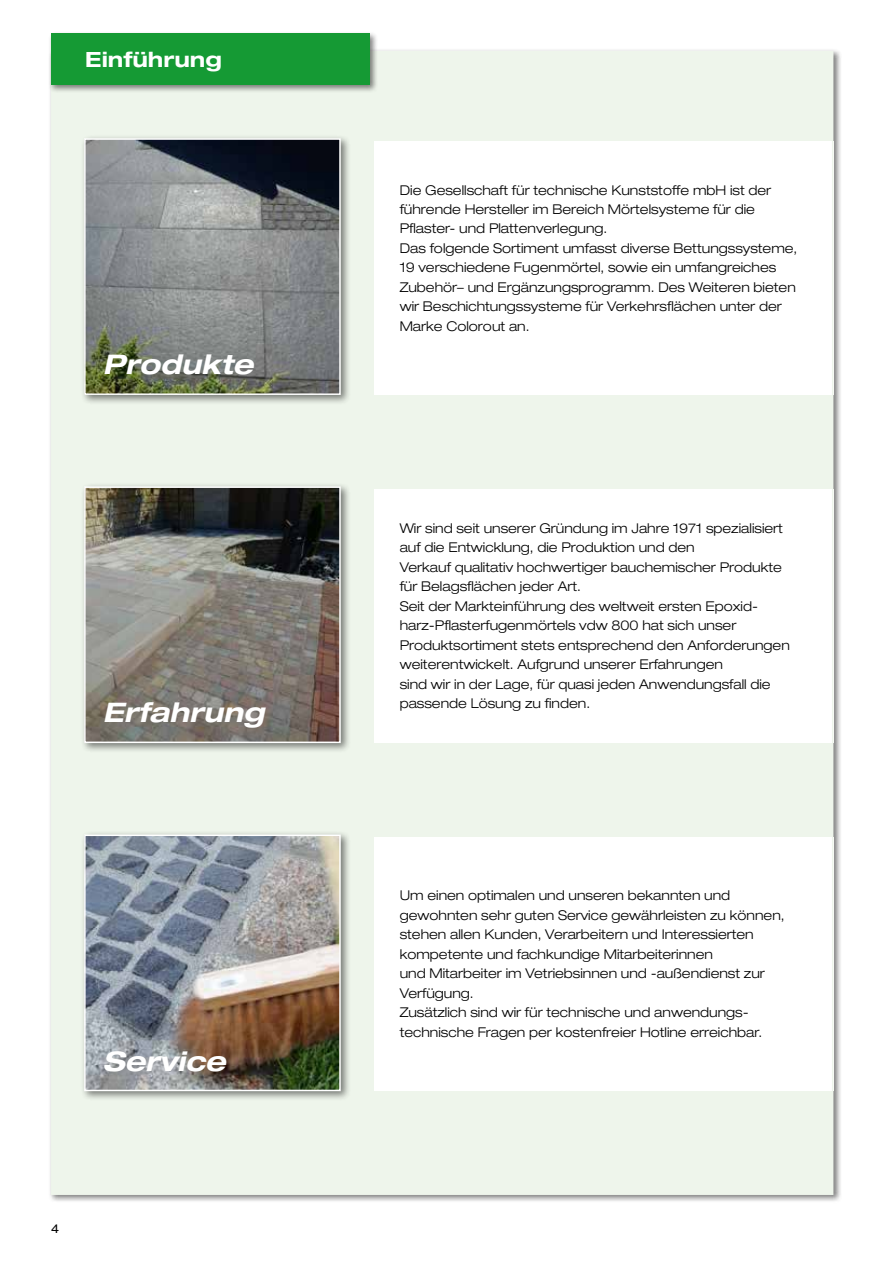
<style>
.page{position:relative;width:893px;height:1263px;background:#fff}
.page>*{position:absolute;margin:0;border:0;box-sizing:border-box;transform-origin:0 0}
.t1{font:italic 700 expanded 27px "Helvetica Neue LT Std";color:#fff}
.t2{font:700 expanded 21px "Helvetica Neue LT Std";color:#fff}
.t3{font:300 expanded 13.5px/19.5px "Helvetica Neue LT Std";color:#000}
.t4{font:expanded 12px "Helvetica Neue LT Std";color:#000}
</style>
<div class="page">
<div style="left:49px;top:49px;width:793px;height:1155px;background:#000;opacity:.5"></div>
<div style="left:52px;top:52px;width:781px;height:1142px;background:#eef5eb"></div>
<div style="left:374px;top:141px;width:459px;height:253px;background:#fff"></div>
<div style="left:374px;top:489px;width:459px;height:253px;background:#fff"></div>
<div style="left:374px;top:837px;width:459px;height:253px;background:#fff"></div>
<div style="left:80px;top:134px;width:271px;height:271px;background:#000;opacity:.5"></div>
<img style="left:87px;top:141px;width:251px;height:251px">
<div style="left:84px;top:138px;width:257px;height:257px;border:2px solid #fff"></div>
<div style="left:80px;top:483px;width:271px;height:270px;background:#000;opacity:.5"></div>
<img style="left:87px;top:489px;width:251px;height:251px">
<div style="left:84px;top:486px;width:257px;height:257px;border:2px solid #fff"></div>
<div style="left:80px;top:831px;width:271px;height:270px;background:#000;opacity:.5"></div>
<img style="left:87px;top:837px;width:251px;height:251px">
<div style="left:84px;top:834px;width:257px;height:257px;border:2px solid #fff"></div>
<div style="left:49px;top:31px;width:329px;height:62px;background:#000;opacity:.5"></div>
<div style="left:51px;top:34px;width:319px;height:51px;background:#159a34"></div>
<h2 class="t2" style="left:85px;top:46px;width:138px">Einführung</h2>
<h1 class="t1" style="left:103px;top:348px;width:152px">Produkte</h1>
<h1 class="t1" style="left:103px;top:696px;width:163px">Erfahrung</h1>
<h1 class="t1" style="left:103px;top:1044px;width:124px">Service</h1>
<p class="t4" style="left:51px;top:1221px;width:10px">4</p>
<p class="t3" style="left:400px;top:180px;width:399px">Die Gesellschaft für technische Kunststoffe mbH ist der führende Hersteller im Bereich Mörtelsysteme für die Pflaster- und Plattenverlegung.<br>Das folgende Sortiment umfasst diverse Bettungssysteme, 19 verschiedene Fugenmörtel, sowie ein umfangreiches Zubehör– und Ergänzungsprogramm. Des Weiteren bieten wir Beschichtungssysteme für Verkehrsflächen unter der Marke Colorout an.</p>
<p class="t3" style="left:400px;top:518px;width:392px">Wir sind seit unserer Gründung im Jahre 1971 spezialisiert auf die Entwicklung, die Produktion und den<br>Verkauf qualitativ hochwertiger bauchemischer Produkte für Belagsflächen jeder Art.<br>Seit der Markteinführung des weltweit ersten Epoxid&shy;harz-Pflasterfugenmörtels vdw 800 hat sich unser Produktsortiment stets entsprechend den Anforderungen weiterentwickelt. Aufgrund unserer Erfahrungen<br>sind wir in der Lage, für quasi jeden Anwendungsfall die passende Lösung zu finden.</p>
<p class="t3" style="left:400px;top:886px;width:386px">Um einen optimalen und unseren bekannten und gewohnten sehr guten Service gewährleisten zu können, stehen allen Kunden, Verarbeitern und Interessierten kompetente und fachkundige Mitarbeiterinnen<br>und Mitarbeiter im Vetriebsinnen und -außendienst zur Verfügung.<br>Zusätzlich sind wir für technische und anwendungs&shy;technische Fragen per kostenfreier Hotline erreichbar.</p>
</div>
